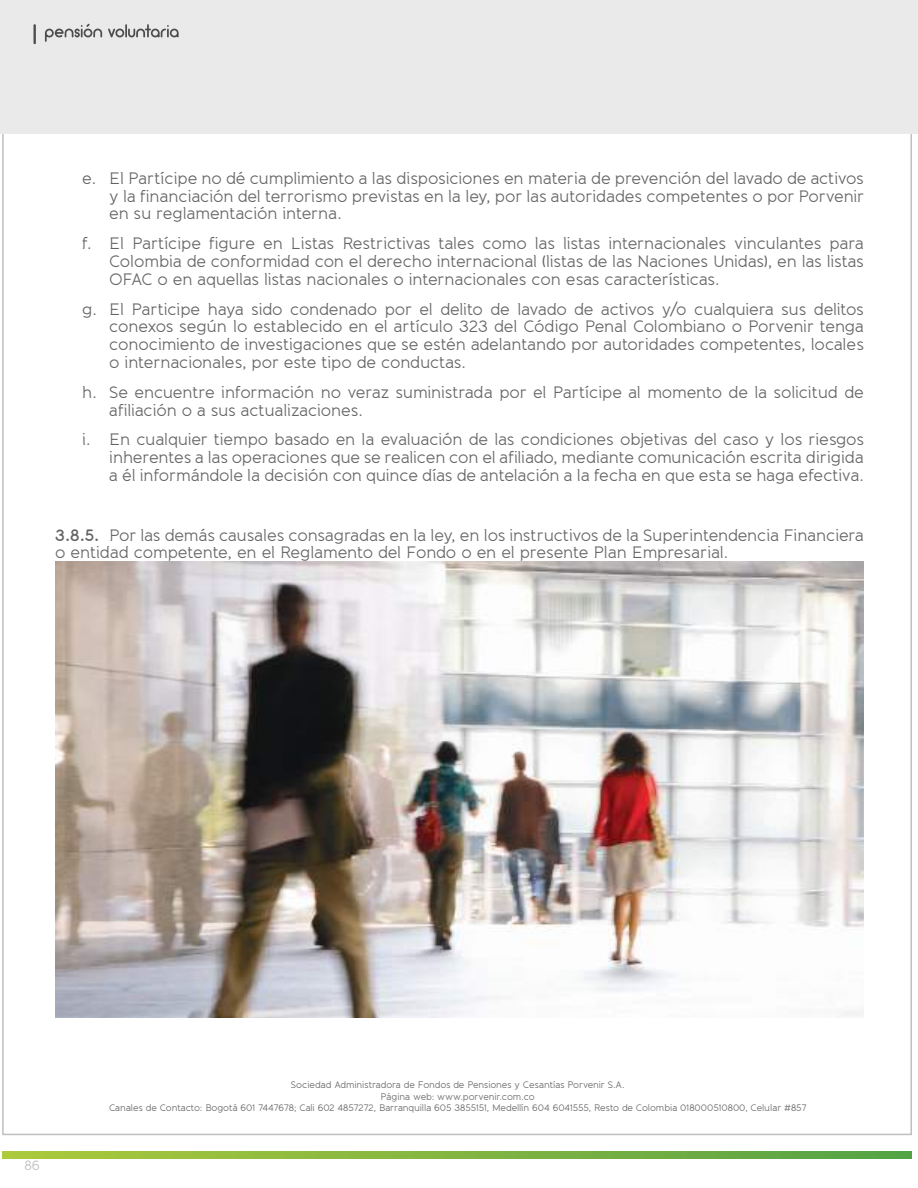
<style>
.page{position:relative;width:918px;height:1188px;background:#fff}
.page>*{position:absolute;margin:0;border:0;box-sizing:border-box;transform-origin:0 0}
.t1{font:16.5px/17.9px "Banda";letter-spacing:-.01em;color:#656365;text-align:justify}
.t2{font:13.5px "Banda";color:#c0bfc1}
.t3{font:9.45px/11.2px "Banda";letter-spacing:-.01em;color:#656365;text-align:center}
.s1{font-weight:600}
</style>
<div class="page">
<div style="left:0;top:0;width:918px;height:134px;background:#ebeaea"></div>
<hr style="left:34px;top:24px;width:2px;height:20px;background:#4e4b4c">
<svg style="left:45px;top:24px;width:57px;height:18px"></svg>
<svg style="left:108px;top:24px;width:71px;height:13px"></svg>
<svg style="left:3px;top:1151px;width:908px;height:8px;background:#81b540"></svg>
<img style="left:55px;top:561px;width:809px;height:457px">
<p class="t1" style="left:109px;top:169px;width:756px;text-indent:-27px">e. El Partícipe no dé cumplimiento a las disposiciones en materia de prevención del lavado de activos y la financiación del terrorismo previstas en la ley, por las autoridades competentes o por Porvenir en su reglamentación interna.</p>
<p class="t1" style="left:109px;top:235px;width:756px;text-indent:-27px">f. El Partícipe figure en Listas Restrictivas tales como las listas internacionales vinculantes para Colombia de conformidad con el derecho internacional (listas de las Naciones Unidas), en las listas OFAC o en aquellas listas nacionales o internacionales con esas características.</p>
<p class="t1" style="left:109px;top:300px;width:756px;text-indent:-27px">g. El Participe haya sido condenado por el delito de lavado de activos y/o cualquiera sus delitos conexos según lo establecido en el artículo 323 del Código Penal Colombiano o Porvenir tenga conocimiento de investigaciones que se estén adelantando por autoridades competentes, locales o internacionales, por este tipo de conductas.</p>
<p class="t1" style="left:109px;top:383px;width:756px;text-indent:-27px">h. Se encuentre información no veraz suministrada por el Partícipe al momento de la solicitud de afiliación o a sus actualizaciones.</p>
<p class="t1" style="left:109px;top:431px;width:756px;text-indent:-27px">i. En cualquier tiempo basado en la evaluación de las condiciones objetivas del caso y los riesgos inherentes a las operaciones que se realicen con el afiliado, mediante comunicación escrita dirigida a él informándole la decisión con quince días de antelación a la fecha en que esta se haga efectiva.</p>
<p class="t1" style="left:55px;top:526px;width:810px"><span class="s1">3.8.5.</span> Por las demás causales consagradas en la ley, en los instructivos de la Superintendencia Financiera o entidad competente, en el Reglamento del Fondo o en el presente Plan Empresarial.</p>
<p class="t2" style="left:24px;top:1157px;width:17px">86</p>
<p class="t3" style="left:109px;top:1080px;width:699px">Sociedad Administradora de Fondos de Pensiones y Cesantías Porvenir S.A.<br>Página web: www.porvenir.com.co<br>Canales de Contacto: Bogotá 601 7447678; Cali 602 4857272, Barranquilla 605 3855151, Medellín 604 6041555, Resto de Colombia 018000510800, Celular #857</p>
</div>
